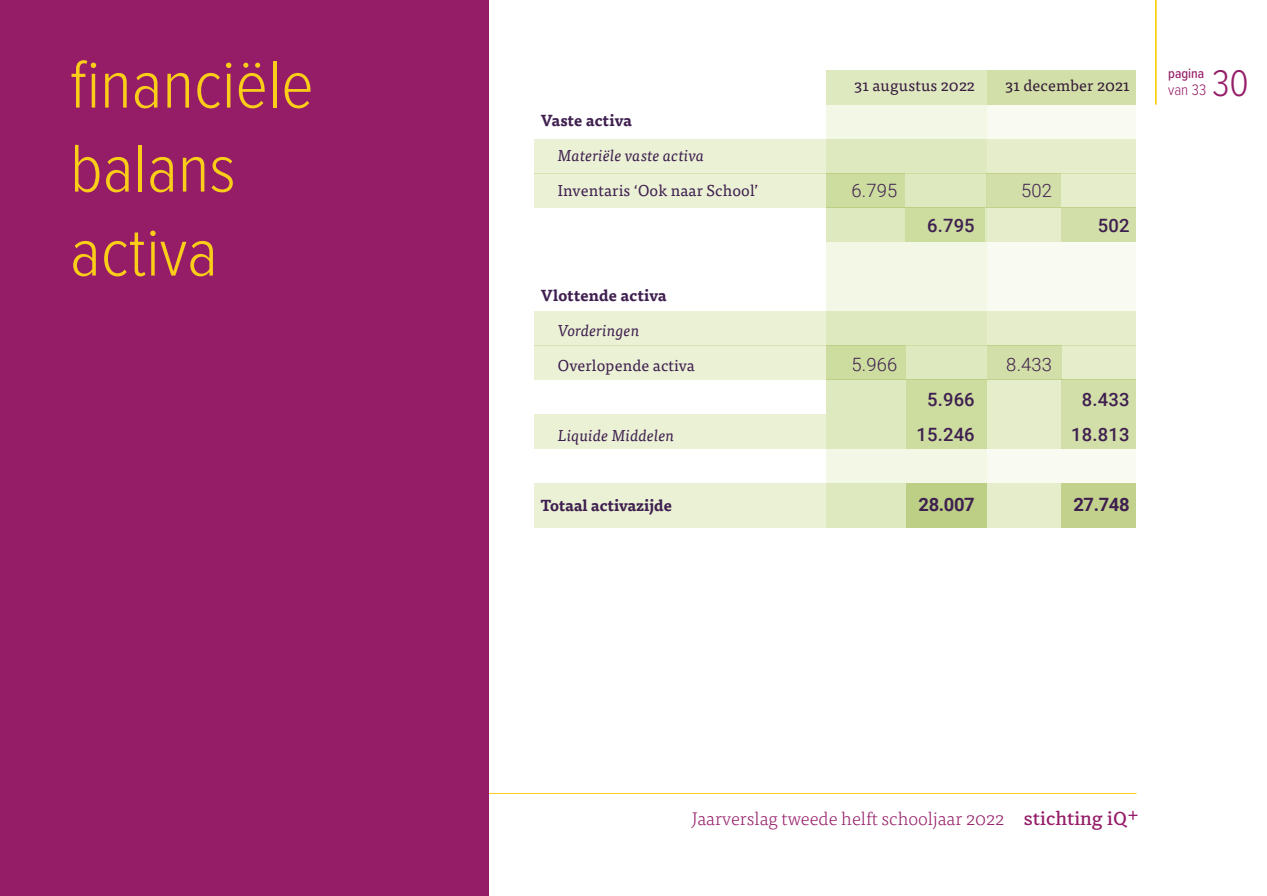
<style>
.page{position:relative;width:1267px;height:896px;background:#fff}
.page>*{position:absolute;margin:0;border:0;box-sizing:border-box;transform-origin:0 0}
.t1{font:300 70px "Proxima Nova Cond";color:#facd18}
.t2{font:300 38.5px "Proxima Nova Cond";color:#951d68}
.t3{font:500 18.81px "Skema Pro News";color:#951d68}
.broodtekst{font:500 18.38px "Roboto";letter-spacing:.01em;color:#3e1f4f}
.broodtekst-2{font:300 18.38px "Roboto";letter-spacing:.01em;color:#3e1f4f}
.broodtekst-3{font:700 18.38px "Roboto";letter-spacing:-.02em;color:#3e1f4f}
.t4{font:300 18.29px "Tisa Pro";color:#951d68}
.broodtekst-4{font:15.75px "Tisa Pro";letter-spacing:.01em;color:#3e1f4f}
.broodtekst-5{font:italic 15.75px "Tisa Pro";letter-spacing:.01em;color:#3e1f4f}
.broodtekst-6{font:700 15.75px "Tisa Pro";color:#3e1f4f}
.t5{font:300 15.75px "Proxima Nova Cond";color:#951d68}
.t6{font:500 14px "Proxima Nova Cond";color:#951d68}
.s1{font-size:21.96px}
</style>
<div class="page">
<hr style="left:68px;top:793px;width:1069px;height:1px;background:#facd18">
<hr style="left:1155px;top:0;width:2px;height:105px;background:#facd18">
<div style="left:0;top:0;width:489px;height:896px;background:#951d68"></div>
<div style="left:826px;top:70px;width:310px;height:457px;background:#f9fbf2"></div>
<svg style="left:826px;top:104px;width:161px;height:379px;fill:#f3f7e5"></svg>
<div style="left:1061px;top:208px;width:75px;height:34px;background:#d3dfa8"></div>
<div style="left:905px;top:208px;width:80px;height:34px;background:#cddc9f"></div>
<div style="left:534px;top:139px;width:602px;height:34px;background:#e5edca"></div>
<div style="left:826px;top:70px;width:310px;height:34px;background:#dfe9bf"></div>
<svg style="left:534px;top:414px;width:527px;height:34px;background:#e7eecf"></svg>
<svg style="left:534px;top:483px;width:527px;height:44px;background:#e7eecf"></svg>
<div style="left:534px;top:311px;width:602px;height:34px;background:#e5edca"></div>
<svg style="left:534px;top:173px;width:602px;height:35px;background:#e6eecd"></svg>
<svg style="left:534px;top:345px;width:602px;height:35px;background:#e6eecd"></svg>
<div style="left:826px;top:345px;width:80px;height:35px;background:#cddc9f"></div>
<div style="left:987px;top:345px;width:74px;height:35px;background:#d3dfa8"></div>
<div style="left:826px;top:380px;width:310px;height:34px;background:#dfe9bf"></div>
<div style="left:987px;top:70px;width:149px;height:34px;background:#d3dfa8"></div>
<div style="left:826px;top:173px;width:79px;height:35px;background:#cddc9f"></div>
<div style="left:986px;top:173px;width:75px;height:35px;background:#d3dfa8"></div>
<div style="left:906px;top:380px;width:81px;height:34px;background:#cddc9f"></div>
<div style="left:906px;top:414px;width:81px;height:34px;background:#cddc9f"></div>
<div style="left:906px;top:483px;width:81px;height:44px;background:#bccf84"></div>
<div style="left:1061px;top:380px;width:75px;height:34px;background:#d3dfa8"></div>
<div style="left:1061px;top:414px;width:75px;height:34px;background:#d3dfa8"></div>
<div style="left:1061px;top:483px;width:75px;height:44px;background:#c2d28c"></div>
<p class="t1" style="left:70px;top:33px;width:245px">financiële</p>
<p class="t1" style="left:70px;top:117px;width:167px">balans</p>
<p class="t1" style="left:70px;top:201px;width:149px">activa</p>
<p class="broodtekst-6" style="left:540px;top:107px;width:93px">Vaste activa</p>
<p class="broodtekst-5" style="left:558px;top:144px;width:148px">Materiële vaste activa</p>
<p class="broodtekst-4" style="left:558px;top:179px;width:202px">Inventaris ‘Ook naar School’</p>
<p class="broodtekst-6" style="left:540px;top:282px;width:128px">Vlottende activa</p>
<p class="broodtekst-5" style="left:558px;top:319px;width:83px">Vorderingen</p>
<p class="broodtekst-4" style="left:558px;top:354px;width:138px">Overlopende activa</p>
<p class="broodtekst-5" style="left:558px;top:424px;width:118px">Liquide Middelen</p>
<p class="broodtekst-6" style="left:540px;top:492px;width:133px">Totaal activazijde</p>
<p class="broodtekst-4" style="left:855px;top:74px;width:122px">31 augustus 2022</p>
<p class="broodtekst-4" style="left:1006px;top:74px;width:125px">31 december 2021</p>
<p class="broodtekst-2" style="left:852px;top:178px;width:47px">6.795</p>
<p class="broodtekst" style="left:927px;top:213px;width:49px">6.795</p>
<p class="broodtekst-2" style="left:1021px;top:178px;width:32px">502</p>
<p class="broodtekst" style="left:1098px;top:213px;width:33px">502</p>
<p class="t6" style="left:1168px;top:63px;width:38px">pagina</p>
<p class="t5" style="left:1168px;top:78px;width:39px">van 33</p>
<h2 class="t2" style="left:1212px;top:54px;width:38px">30</h2>
<p class="broodtekst-2" style="left:852px;top:352px;width:47px">5.966</p>
<p class="broodtekst" style="left:927px;top:387px;width:49px">5.966</p>
<p class="broodtekst" style="left:917px;top:422px;width:60px">15.246</p>
<p class="broodtekst-3" style="left:919px;top:492px;width:58px">28.007</p>
<p class="broodtekst-2" style="left:1006px;top:352px;width:47px">8.433</p>
<p class="broodtekst" style="left:1082px;top:387px;width:49px">8.433</p>
<p class="broodtekst" style="left:1071px;top:422px;width:60px">18.813</p>
<p class="broodtekst-3" style="left:1073px;top:492px;width:58px">27.748</p>
<p class="t4" style="left:692px;top:806px;width:314px">Jaarverslag tweede helft schooljaar 2022</p>
<p class="t3" style="left:1024px;top:806px;width:117px">stichting iQ<span class="s1">+</span></p>
</div>
